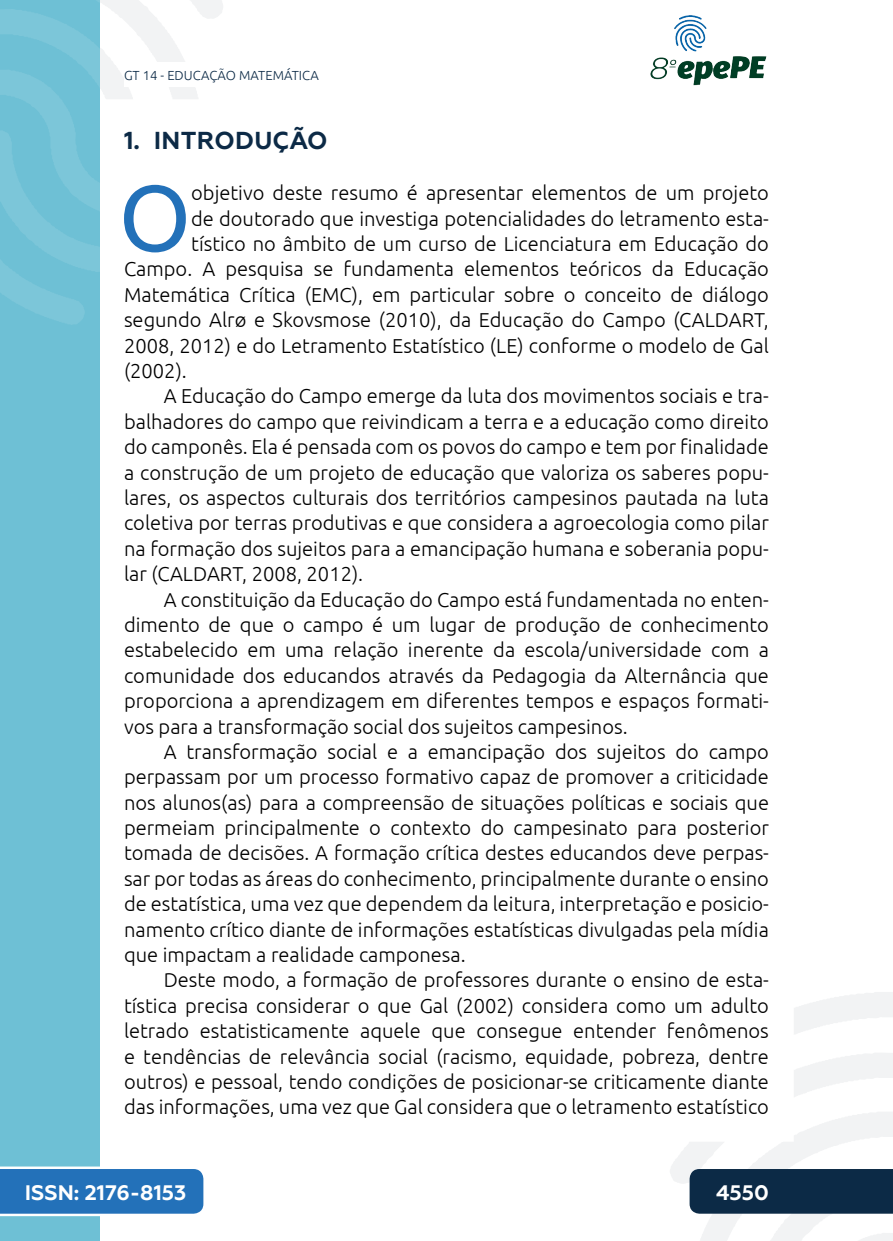
<style>
.page{position:relative;width:893px;height:1241px;background:#fff}
.page>*{position:absolute;margin:0;border:0;box-sizing:border-box;transform-origin:0 0}
._7_CAPITULAR{font:93.27px "Ubuntu";color:#2371b9}
._3_SUBTÍTULO{font:700 24.5px "Geometria";letter-spacing:.01em;color:#0c2a46}
.t1{font:700 21px "Geometria";color:#fff}
._5_CORPO{font:300 20.12px/25.4px "Ubuntu";color:#000;text-align:justify}
._7_CAPITULAR-2{font:300 20.12px "Ubuntu";color:#000}
.t2{font:300 13.12px "Ubuntu";color:#0c2a46}
</style>
<div class="page">
<svg style="left:670px;top:992px;width:223px;height:248px"></svg>
<svg style="left:99px;top:0;width:124px;height:324px"></svg>
<img style="left:650px;top:15px;width:117px;height:71px">
<div style="left:0;top:0;width:99px;height:1240px;background:#6ec0d5"></div>
<svg style="left:0;top:0;width:99px;height:325px"></svg>
<svg style="left:0;top:1166px;width:203px;height:49px;background:#367dbf"></svg>
<div style="left:690px;top:1168px;width:203px;height:45px;background:#0c2a46"></div>
<div style="left:124px;top:62px;width:516px;height:25px;background:#fff"></div>
<p class="t2" style="left:124px;top:67px;width:196px">GT 14 - EDUCAÇÃO MATEMÁTICA</p>
<p class="_3_SUBTÍTULO" style="left:124px;top:126px;width:205px">1. INTRODUÇÃO</p>
<p class="_7_CAPITULAR" style="left:119px;top:161px;width:74px">O</p>
<p class="_7_CAPITULAR-2" style="left:191px;top:181px;width:579px">objetivo deste resumo é apresentar elementos de um projeto</p>
<p class="_7_CAPITULAR-2" style="left:191px;top:206px;width:579px">de doutorado que investiga potencialidades do letramento esta-</p>
<p class="_7_CAPITULAR-2" style="left:191px;top:232px;width:579px">tístico no âmbito de um curso de Licenciatura em Educação do</p>
<p class="_7_CAPITULAR-2" style="left:124px;top:257px;width:646px">Campo. A pesquisa se fundamenta elementos teóricos da Educação</p>
<p class="_7_CAPITULAR-2" style="left:124px;top:282px;width:646px">Matemática Crítica (EMC), em particular sobre o conceito de diálogo</p>
<p class="_7_CAPITULAR-2" style="left:124px;top:308px;width:646px">segundo Alrø e Skovsmose (2010), da Educação do Campo (CALDART,</p>
<p class="_7_CAPITULAR-2" style="left:124px;top:333px;width:646px">2008, 2012) e do Letramento Estatístico (LE) conforme o modelo de Gal</p>
<p class="_7_CAPITULAR-2" style="left:124px;top:358px;width:64px">(2002).</p>
<p class="_5_CORPO" style="left:124px;top:383px;width:646px;text-indent:40px">A Educação do Campo emerge da luta dos movimentos sociais e tra&shy;balhadores do campo que reivindicam a terra e a educação como direito do camponês. Ela é pensada com os povos do campo e tem por finalidade a construção de um projeto de educação que valoriza os saberes popu&shy;lares, os aspectos culturais dos territórios campesinos pautada na luta coletiva por terras produtivas e que considera a agroecologia como pilar na formação dos sujeitos para a emancipação humana e soberania popu&shy;lar (CALDART, 2008, 2012).</p>
<p class="_5_CORPO" style="left:124px;top:586px;width:646px;text-indent:40px">A constituição da Educação do Campo está fundamentada no enten&shy;dimento de que o campo é um lugar de produção de conhecimento estabelecido em uma relação inerente da escola/universidade com a comunidade dos educandos através da Pedagogia da Alternância que proporciona a aprendizagem em diferentes tempos e espaços formati&shy;vos para a transformação social dos sujeitos campesinos.</p>
<p class="_5_CORPO" style="left:124px;top:738px;width:646px;text-indent:40px">A transformação social e a emancipação dos sujeitos do campo perpassam por um processo formativo capaz de promover a criticidade nos alunos(as) para a compreensão de situações políticas e sociais que permeiam principalmente o contexto do campesinato para posterior tomada de decisões. A formação crítica destes educandos deve perpas&shy;sar por todas as áreas do conhecimento, principalmente durante o ensino de estatística, uma vez que dependem da leitura, interpretação e posicio&shy;namento crítico diante de informações estatísticas divulgadas pela mídia que impactam a realidade camponesa.</p>
<p class="_5_CORPO" style="left:124px;top:966px;width:646px;text-indent:40px">Deste modo, a formação de professores durante o ensino de esta&shy;tística precisa considerar o que Gal (2002) considera como um adulto letrado estatisticamente aquele que consegue entender fenômenos e tendências de relevância social (racismo, equidade, pobreza, dentre outros) e pessoal, tendo condições de posicionar-se criticamente diante das informações, uma vez que Gal considera que o letramento estatístico</p>
<p class="t1" style="left:25px;top:1179px;width:163px">ISSN: 2176-8153</p>
<p class="t1" style="left:716px;top:1179px;width:54px">4550</p>
</div>
